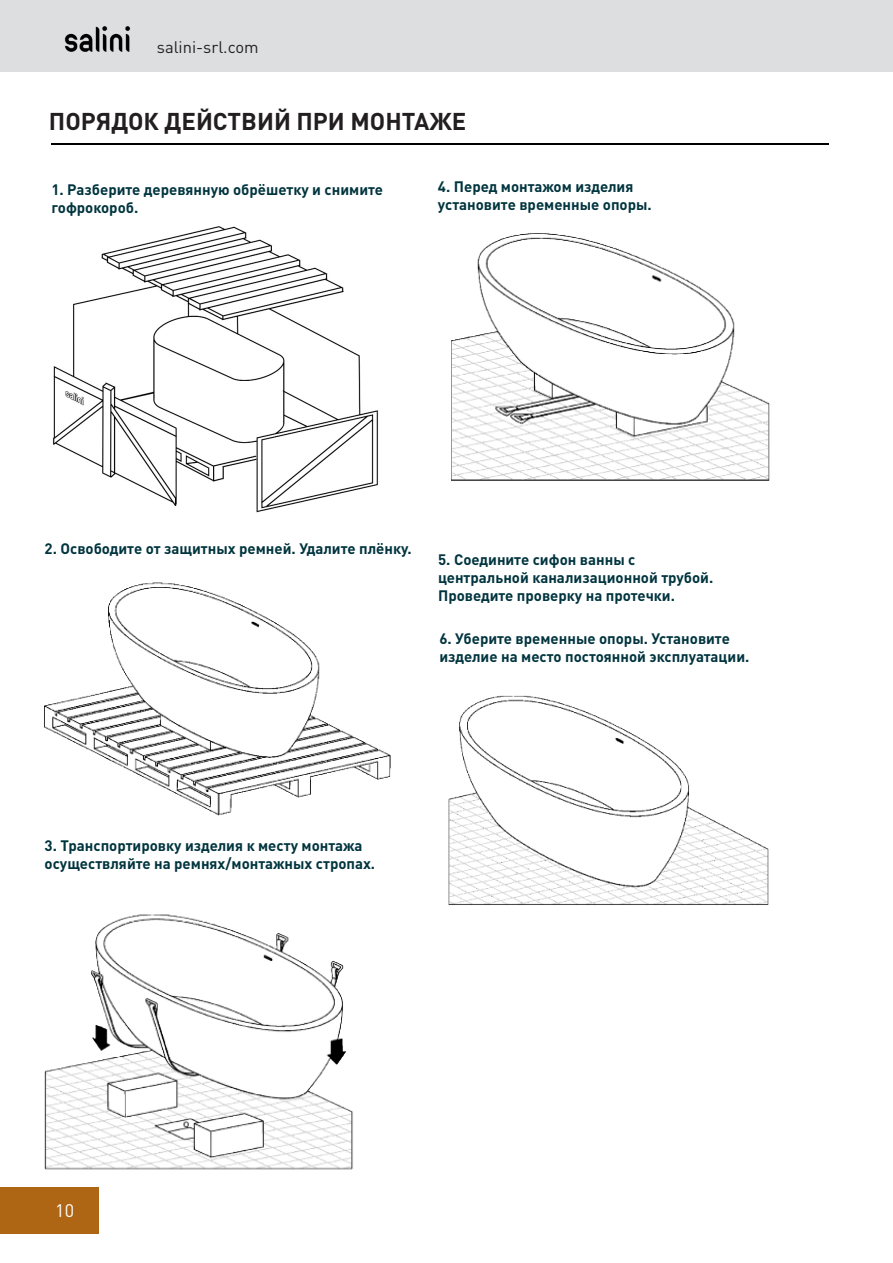
<style>
.page{position:relative;width:893px;height:1263px;background:#fff}
.page>*{position:absolute;margin:0;border:0;box-sizing:border-box;transform-origin:0 0}
.t1{font:700 24px "DIN Pro";color:#231f20}
.t2{font:18px "DIN Pro";color:#fff}
.t3{font:16.5px "DIN Pro";color:#231f20}
.t4{font:700 15px/18px "DIN Pro";color:#00343e}
</style>
<div class="page">
<div style="left:0;top:1187px;width:98px;height:46px;background:#ae6514"></div>
<div style="left:0;top:0;width:893px;height:72px;background:#dddee0"></div>
<img style="left:64px;top:26px;width:67px;height:26px">
<img style="left:53px;top:226px;width:325px;height:287px">
<hr style="left:51px;top:143px;width:778px;height:2px;background:#000">
<img style="left:451px;top:233px;width:319px;height:248px">
<img style="left:44px;top:582px;width:347px;height:234px">
<img style="left:448px;top:695px;width:321px;height:210px">
<img style="left:44px;top:914px;width:309px;height:256px">
<p class="t3" style="left:157px;top:34px;width:103px">salini-srl.com</p>
<p class="t1" style="left:49px;top:101px;width:419px">ПОРЯДОК ДЕЙСТВИЙ ПРИ МОНТАЖЕ</p>
<p class="t4" style="left:51px;top:179px;width:333px">1. Разберите деревянную обрёшетку и снимите гофрокороб.</p>
<p class="t4" style="left:438px;top:176px;width:197px">4. Перед монтажом изделия</p>
<p class="t4" style="left:438px;top:194px;width:215px">установите временные опоры.</p>
<p class="t4" style="left:45px;top:537px;width:369px">2. Освободите от защитных ремней. Удалите плёнку.</p>
<p class="t4" style="left:438px;top:548px;width:277px">5. Соедините сифон ванны с центральной канализационной трубой.<br>Проведите проверку на протечки.</p>
<p class="t4" style="left:439px;top:627px;width:312px">6. Уберите временные опоры. Установите изделие на место постоянной эксплуатации.</p>
<p class="t4" style="left:45px;top:835px;width:319px">3. Транспортировку изделия к месту монтажа</p>
<p class="t4" style="left:45px;top:853px;width:332px">осуществляйте на ремнях/монтажных стропах.</p>
<p class="t2" style="left:55px;top:1196px;width:20px">10</p>
</div>
